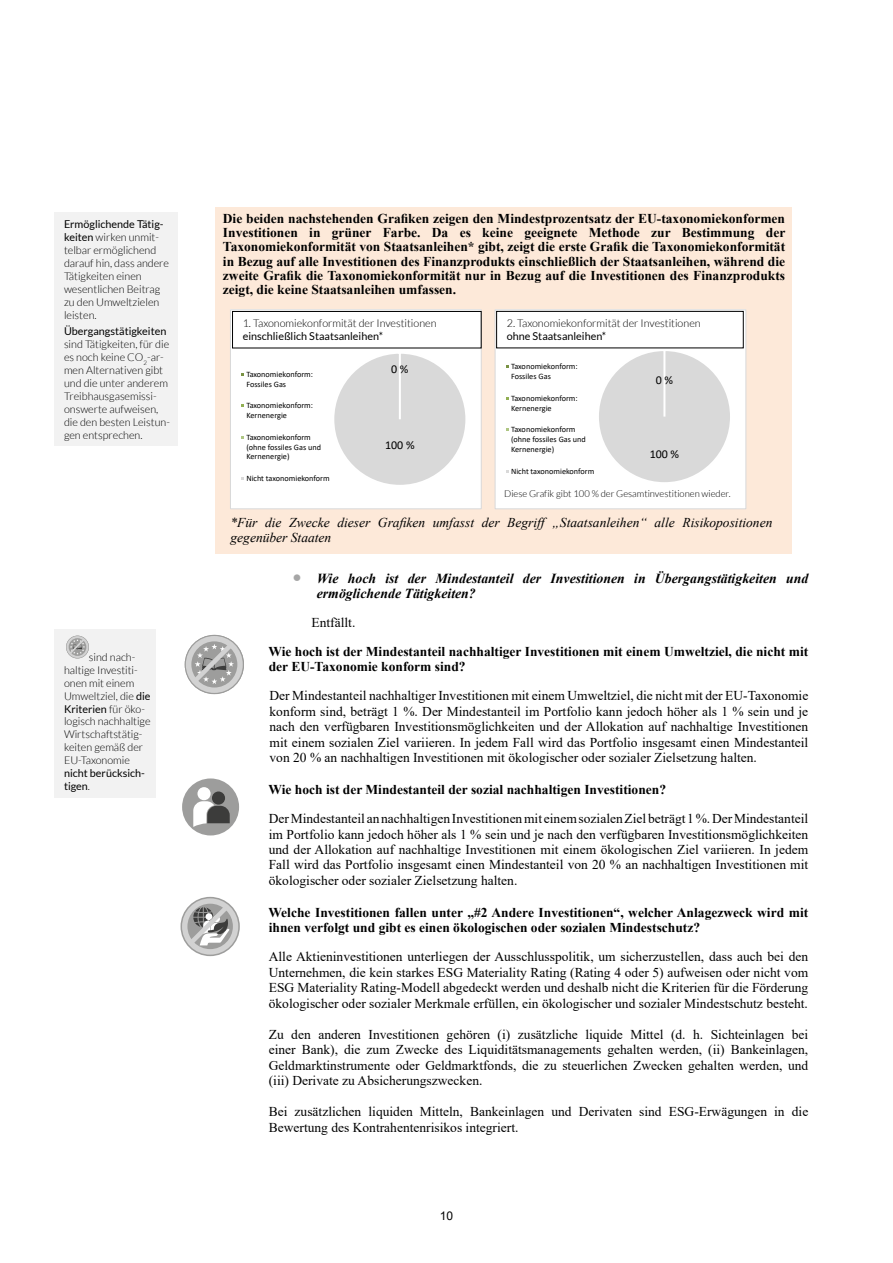
<style>
.page{position:relative;width:893px;height:1263px;background:#fff}
.page>*{position:absolute;margin:0;border:0;box-sizing:border-box;transform-origin:0 0}
.t1{font:italic 700 13.8px/14.7px "Times New Roman";color:#000}
.t2{font:13.5px/15.5px "Times New Roman";color:#000;text-align:justify}
.t3{font:700 13.5px/14.2px "Times New Roman";color:#000}
.t4{font:italic 13.5px/15.6px "Times New Roman";color:#000}
.t5{font:12px "Calibri";color:#000}
.t6{font:12px "Arial";color:#000}
.t7{font:300 10.8px/12.9px "Lato";color:#000}
.t8{font:10.8px/12.9px "Lato";color:#000}
.t9{font:300 9.45px "Lato";color:#000}
.t10{font:8.25px/9.9px "Calibri";color:#000}
.s1{font-weight:400}
.s2{font-weight:300}
.s3{font-style:normal;font-size:15.3px;color:#a6a6a6}
</style>
<div class="page">
<div style="left:216px;top:207px;width:576px;height:347px;background:#fde9d9"></div>
<div style="left:230px;top:310px;width:251px;height:199px;background:#fff"></div>
<svg style="left:334px;top:354px;width:132px;height:131px"></svg>
<div style="left:230px;top:309px;width:252px;height:200px;border:1px solid #d9d9d9"></div>
<div style="left:495px;top:310px;width:251px;height:199px;background:#fff"></div>
<svg style="left:596px;top:348px;width:137px;height:134px"></svg>
<div style="left:495px;top:309px;width:251px;height:200px;border:1px solid #d9d9d9"></div>
<div style="left:232px;top:311px;width:250px;height:37px;border:1px solid #000"></div>
<div style="left:496px;top:311px;width:248px;height:37px;border:1px solid #000"></div>
<svg style="left:185px;top:635px;width:59px;height:59px"></svg>
<div style="left:182px;top:778px;width:57px;height:57px;background:#9d9d9c;border-radius:50%"></div>
<svg style="left:193px;top:801px;width:37px;height:26px"></svg>
<div style="left:212px;top:791px;width:13px;height:14px;background:#3c3c3b;border-radius:50%"></div>
<div style="left:197px;top:787px;width:14px;height:13px;background:#fff;border-radius:50%"></div>
<svg style="left:182px;top:898px;width:56px;height:57px"></svg>
<div style="left:54px;top:213px;width:124px;height:233px;background:#f2f2f2"></div>
<div style="left:54px;top:629px;width:101px;height:169px;background:#f2f2f2"></div>
<svg style="left:66px;top:636px;width:23px;height:22px"></svg>
<p class="t7" style="left:64px;top:218px;width:107px"><span class="s1">Ermöglichende Tätig&shy;keiten</span> wirken unmit&shy;telbar ermöglichend darauf hin, dass andere<br>Tätigkeiten einen wesentlichen Beitrag zu den Umweltzielen leisten.</p>
<p class="t8" style="left:64px;top:325px;width:104px">Übergangstätigkeiten</p>
<p class="t7" style="left:64px;top:338px;width:107px">sind Tätigkeiten, für die es noch keine CO<sub>2</sub>-ar&shy;men Alternativen gibt und die unter anderem<br>Treibhausgasemissi&shy;onswerte aufweisen, die den besten Leistun&shy;gen entsprechen.</p>
<p class="t7" style="left:64px;top:650px;width:88px;text-indent:25px">sind nach&shy;haltige Investiti&shy;onen mit einem<br>Umweltziel, die <span class="s1">die<br>Kriterien</span> für öko&shy;logisch nachhaltige<br>Wirtschaftstätig&shy;keiten gemäß der<br>EU-Taxonomie</p>
<p class="t8" style="left:64px;top:767px;width:82px">nicht berücksich&shy;tigen<span class="s2">.</span></p>
<p class="t3" style="left:223px;top:211px;width:564px;text-align:justify">Die beiden nachstehenden Grafiken zeigen den Mindestprozentsatz der EU-taxonomiekonformen Investitionen in grüner Farbe. Da es keine geeignete Methode zur Bestimmung der Taxonomiekonformität von Staatsanleihen* gibt, zeigt die erste Grafik die Taxonomiekonformität in Bezug auf alle Investitionen des Finanzprodukts einschließlich der Staatsanleihen, während die zweite Grafik die Taxonomiekonformität nur in Bezug auf die Investitionen des Finanzprodukts zeigt, die keine Staatsanleihen umfassen.</p>
<p class="t7" style="left:243px;top:317px;width:195px">1. Taxonomiekonformität der Investitionen</p>
<p class="t8" style="left:243px;top:330px;width:142px">einschließlich Staatsanleihen*</p>
<p class="t7" style="left:507px;top:317px;width:195px">2. Taxonomiekonformität der Investitionen</p>
<p class="t8" style="left:507px;top:330px;width:101px">ohne Staatsanleihen*</p>
<p class="t10" style="left:246px;top:369px;width:68px">Taxonomiekonform:<br>Fossiles Gas</p>
<p class="t10" style="left:246px;top:400px;width:68px">Taxonomiekonform:<br>Kernenergie</p>
<p class="t10" style="left:246px;top:432px;width:76px">Taxonomiekonform (ohne fossiles Gas und<br>Kernenergie)</p>
<p class="t10" style="left:246px;top:473px;width:85px">Nicht taxonomiekonform</p>
<p class="t5" style="left:391px;top:360px;width:19px">0%</p>
<p class="t5" style="left:385px;top:437px;width:31px">100 %</p>
<p class="t10" style="left:511px;top:361px;width:68px">Taxonomiekonform:<br>Fossiles Gas</p>
<p class="t10" style="left:511px;top:393px;width:68px">Taxonomiekonform:<br>Kernenergie</p>
<p class="t10" style="left:511px;top:424px;width:76px">Taxonomiekonform (ohne fossiles Gas und<br>Kernenergie)</p>
<p class="t10" style="left:511px;top:466px;width:85px">Nicht taxonomiekonform</p>
<p class="t9" style="left:504px;top:489px;width:228px">Diese Grafik gibt 100 % der Gesamtinvestitionen wieder.</p>
<p class="t5" style="left:656px;top:372px;width:19px">0%</p>
<p class="t5" style="left:650px;top:445px;width:31px">100 %</p>
<p class="t4" style="left:231px;top:514px;width:543px">*Für die Zwecke dieser Grafiken umfasst der Begriff „Staatsanleihen“ alle Risikopositionen gegenüber Staaten</p>
<p class="t1" style="left:317px;top:571px;width:493px;text-indent:-24px"><span class="s3">●</span> Wie hoch ist der Mindestanteil der Investitionen in Übergangstätigkeiten und ermöglichende Tätigkeiten?</p>
<p class="t2" style="left:312px;top:614px;width:45px">Entfällt.</p>
<p class="t3" style="left:269px;top:643px;width:541px;line-height:15.5px">Wie hoch ist der Mindestanteil nachhaltiger Investitionen mit einem Umweltziel, die nicht mit der EU-Taxonomie konform sind?</p>
<p class="t2" style="left:270px;top:688px;width:540px">Der Mindestanteil nachhaltiger Investitionen mit einem Umweltziel, die nicht mit der EU-Taxonomie konform sind, beträgt 1 %. Der Mindestanteil im Portfolio kann jedoch höher als 1 % sein und je nach den verfügbaren Investitionsmöglichkeiten und der Allokation auf nachhaltige Investitionen mit einem sozialen Ziel variieren. In jedem Fall wird das Portfolio insgesamt einen Mindestanteil von 20 % an nachhaltigen Investitionen mit ökologischer oder sozialer Zielsetzung halten.</p>
<p class="t3" style="left:269px;top:782px;width:399px">Wie hoch ist der Mindestanteil der sozial nachhaltigen Investitionen?</p>
<p class="t2" style="left:269px;top:810px;width:541px">Der Mindestanteil an nachhaltigen Investitionen mit einem sozialen Ziel beträgt 1%. Der Mindestanteil im Portfolio kann jedoch höher als 1 % sein und je nach den verfügbaren Investitionsmöglichkeiten und der Allokation auf nachhaltige Investitionen mit einem ökologischen Ziel variieren. In jedem Fall wird das Portfolio insgesamt einen Mindestanteil von 20 % an nachhaltigen Investitionen mit ökologischer oder sozialer Zielsetzung halten.</p>
<p class="t3" style="left:269px;top:904px;width:541px;line-height:15.5px">Welche Investitionen fallen unter „#2 Andere Investitionen“, welcher Anlagezweck wird mit ihnen verfolgt und gibt es einen ökologischen oder sozialen Mindestschutz?</p>
<p class="t2" style="left:269px;top:948px;width:541px">Alle Aktieninvestitionen unterliegen der Ausschlusspolitik, um sicherzustellen, dass auch bei den Unternehmen, die kein starkes ESG Materiality Rating (Rating 4 oder 5) aufweisen oder nicht vom ESG Materiality Rating-Modell abgedeckt werden und deshalb nicht die Kriterien für die Förderung ökologischer oder sozialer Merkmale erfüllen, ein ökologischer und sozialer Mindestschutz besteht.</p>
<p class="t2" style="left:269px;top:1026px;width:541px">Zu den anderen Investitionen gehören (i) zusätzliche liquide Mittel (d. h. Sichteinlagen bei einer Bank), die zum Zwecke des Liquiditätsmanagements gehalten werden, (ii) Bankeinlagen, Geldmarktinstrumente oder Geldmarktfonds, die zu steuerlichen Zwecken gehalten werden, und (iii) Derivate zu Absicherungszwecken.</p>
<p class="t2" style="left:269px;top:1104px;width:541px">Bei zusätzlichen liquiden Mitteln, Bankeinlagen und Derivaten sind ESG-Erwägungen in die<br>Bewertung des Kontrahentenrisikos integriert.</p>
<p class="t6" style="left:440px;top:1207px;width:15px">10</p>
</div>
